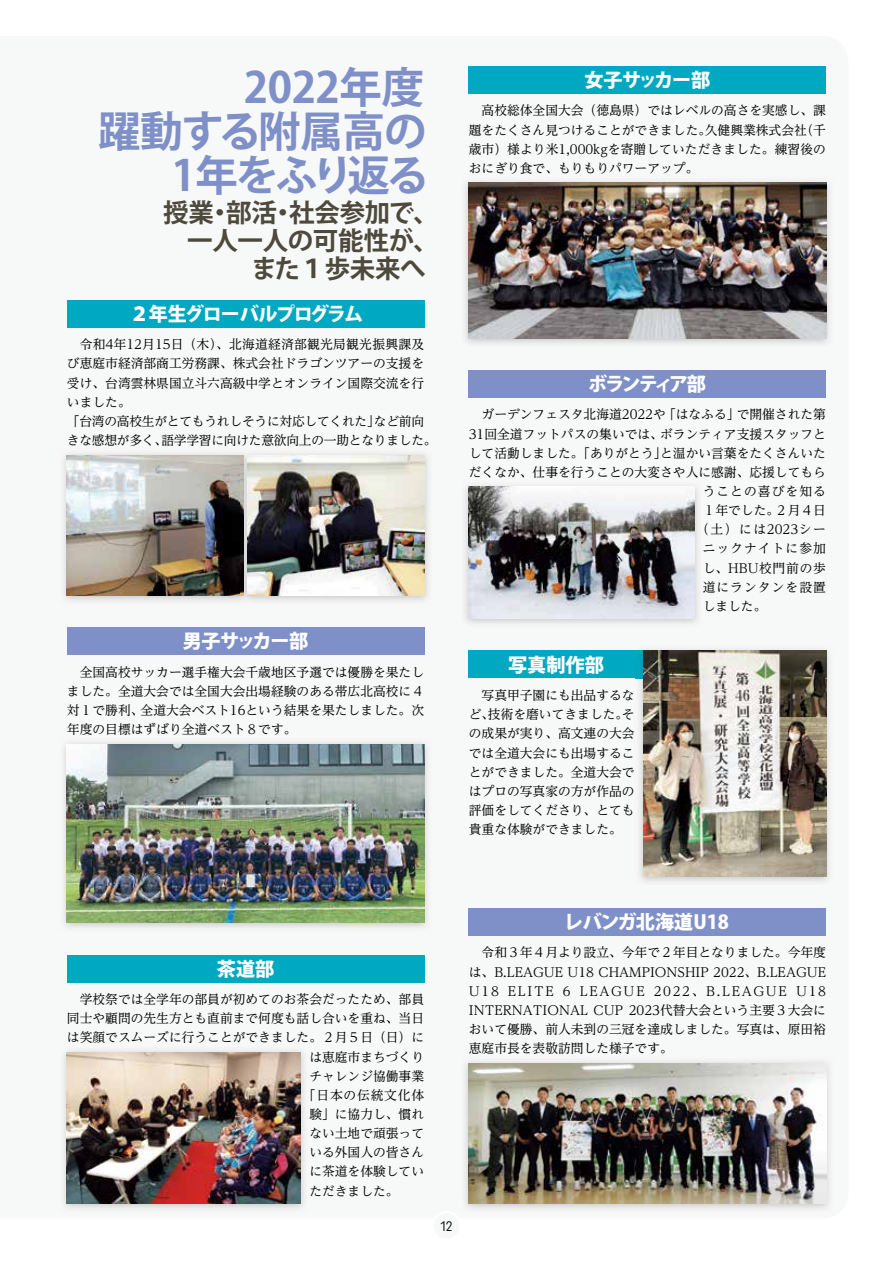
<style>
.page{position:relative;width:893px;height:1263px;background:#fff}
.page>*{position:absolute;margin:0;border:0;box-sizing:border-box;transform-origin:0 0}
.t1{font:700 42.45px/43.7px "Koz Go Pr 6 N";letter-spacing:-.015em;color:#7f90c8;text-align:right}
.t2{font:700 25.5px "Koz Go Pr 6 N";letter-spacing:-.01em;color:#4d493c}
.t3{font:800 19.2px "Koz Go Pr 6 N";letter-spacing:-.03em;color:#fff}
.t4{font:800 19.2px "Koz Go Pr 6 N";letter-spacing:-.07em;color:#fff}
.t5{font:800 19.2px "Koz Go Pr 6 N";color:#fff}
.t6{font:800 19.2px "Koz Go Pr 6 N";letter-spacing:-.13em;color:#fff}
.t7{font:13.8px "Uniform Condensed";color:#000}
.t8{font:12.75px/19.2px "UD Reimin Pro";color:#000;text-align:justify}
.t9{font:12.75px "UD Reimin Pro";letter-spacing:.085em;color:#000}
.t10{font:12.75px "UD Reimin Pro";letter-spacing:.06em;color:#000}
.t11{font:12.75px "UD Reimin Pro";letter-spacing:.065em;color:#000}
</style>
<div class="page">
<div style="left:433px;top:1212px;width:27px;height:27px;background:#f7f8f8;border-radius:50%"></div>
<div style="left:432px;top:1211px;width:29px;height:30px;border:2px solid #fff;border-radius:50%"></div>
<div style="left:67px;top:300px;width:357px;height:27px;background:#00a9c1"></div>
<div style="left:469px;top:66px;width:357px;height:28px;background:#00a9c1"></div>
<img style="left:61px;top:451px;width:179px;height:152px">
<img style="left:67px;top:455px;width:173px;height:140px">
<img style="left:462px;top:179px;width:370px;height:167px">
<img style="left:469px;top:183px;width:357px;height:155px">
<img style="left:251px;top:451px;width:180px;height:152px">
<img style="left:240px;top:451px;width:11px;height:152px">
<img style="left:240px;top:455px;width:3px;height:140px">
<img style="left:248px;top:455px;width:176px;height:140px">
<div style="left:67px;top:627px;width:357px;height:28px;background:#7f90c8"></div>
<img style="left:61px;top:740px;width:369px;height:190px">
<img style="left:67px;top:744px;width:357px;height:179px">
<div style="left:469px;top:370px;width:357px;height:28px;background:#7f90c8"></div>
<img style="left:462px;top:483px;width:239px;height:143px">
<img style="left:469px;top:487px;width:225px;height:132px">
<div style="left:67px;top:955px;width:357px;height:27px;background:#00a9c1"></div>
<img style="left:61px;top:1048px;width:245px;height:163px">
<img style="left:67px;top:1052px;width:234px;height:151px">
<div style="left:469px;top:651px;width:174px;height:27px;background:#00a9c1"></div>
<img style="left:635px;top:647px;width:197px;height:237px">
<img style="left:635px;top:651px;width:8px;height:27px">
<img style="left:643px;top:651px;width:183px;height:225px">
<div style="left:469px;top:908px;width:357px;height:27px;background:#7f90c8"></div>
<img style="left:462px;top:1059px;width:370px;height:152px">
<img style="left:469px;top:1063px;width:357px;height:140px">
<h1 class="t1" style="left:98px;top:67px;width:332px">2022年度<br>躍動する附属高の<br>1年をふり返る</h1>
<h2 class="t2" style="left:163px;top:199px;width:277px">授業・部活・社会参加で、</h2>
<h2 class="t2" style="left:187px;top:226px;width:253px">一人一人の可能性が、</h2>
<h2 class="t2" style="left:251px;top:254px;width:176px">また１歩未来へ</h2>
<h3 class="t4" style="left:130px;top:303px;width:235px">２年生グローバルプログラム</h3>
<p class="t8" style="left:67px;top:334px;width:371px;text-align:left">　令和4年12月15日（木）、北海道経済部観光局観光振興課及び恵庭市経済部商工労務課、株式会社ドラゴンツアーの支援を受け、台湾雲林県国立斗六高級中学とオンライン国際交流を行いました。<br>「台湾の高校生がとてもうれしそうに対応してくれた」など前向きな感想が多く、語学学習に向けた意欲向上の一助となりました。</p>
<h3 class="t3" style="left:183px;top:630px;width:127px">男子サッカー部</h3>
<p class="t8" style="left:67px;top:662px;width:359px;text-indent:13px">全国高校サッカー選手権大会千歳地区予選では優勝を果たしました。全道大会では全国大会出場経験のある帯広北高校に４対１で勝利、全道大会ベスト16という結果を果たしました。次年度の目標はずばり全道ベスト８です。</p>
<h3 class="t3" style="left:584px;top:69px;width:127px">女子サッカー部</h3>
<p class="t8" style="left:469px;top:101px;width:359px">　高校総体全国大会（徳島県）ではレベルの高さを実感し、課題をたくさん見つけることができました。久健興業株式会社（千歳市）様より米1,000kgを寄贈していただきました。練習後のおにぎり食で、もりもりパワーアップ。</p>
<h3 class="t6" style="left:588px;top:373px;width:119px">ボランティア部</h3>
<p class="t8" style="left:469px;top:405px;width:359px">　ガーデンフェスタ北海道2022や「はなふる」で開催された第</p>
<p class="t8" style="left:469px;top:424px;width:359px">31回全道フットパスの集いでは、ボランティア支援スタッフと</p>
<p class="t8" style="left:469px;top:443px;width:359px">して活動しました。「ありがとう」と温かい言葉をたくさんいた</p>
<p class="t8" style="left:469px;top:462px;width:359px">だくなか、仕事を行うことの大変さや人に感謝、応援してもら</p>
<p class="t9" style="left:703px;top:481px;width:125px">うことの喜びを知る</p>
<p class="t8" style="left:703px;top:500px;width:125px">１年でした。２月４日</p>
<p class="t10" style="left:696px;top:519px;width:131px">（土）には2023シー</p>
<p class="t9" style="left:703px;top:538px;width:125px">ニックナイトに参加</p>
<p class="t10" style="left:703px;top:557px;width:125px">し、HBU校門前の歩</p>
<p class="t9" style="left:703px;top:576px;width:125px">道にランタンを設置</p>
<p class="t8" style="left:703px;top:596px;width:65px">しました。</p>
<h3 class="t3" style="left:508px;top:654px;width:97px">写真制作部</h3>
<p class="t8" style="left:469px;top:685px;width:167px">　写真甲子園にも出品するなど、技術を磨いてきました。その成果が実り、高文連の大会では全道大会にも出場することができました。全道大会ではプロの写真家の方が作品の評価をしてくださり、とても貴重な体験ができました。</p>
<h3 class="t3" style="left:217px;top:958px;width:59px">茶道部</h3>
<p class="t8" style="left:67px;top:989px;width:359px">　学校祭では全学年の部員が初めてのお茶会だったため、部員</p>
<p class="t8" style="left:67px;top:1008px;width:359px">同士や顧問の先生方とも直前まで何度も話し合いを重ね、当日</p>
<p class="t8" style="left:67px;top:1028px;width:359px">は笑顔でスムーズに行うことができました。２月５日（日）に</p>
<p class="t8" style="left:309px;top:1047px;width:116px">は恵庭市まちづくり</p>
<p class="t8" style="left:309px;top:1066px;width:116px">チャレンジ協働事業</p>
<p class="t11" style="left:303px;top:1085px;width:123px">「日本の伝統文化体</p>
<p class="t8" style="left:309px;top:1104px;width:116px">験」に協力し、慣れ</p>
<p class="t8" style="left:309px;top:1123px;width:116px">ない土地で頑張って</p>
<p class="t8" style="left:309px;top:1142px;width:116px">いる外国人の皆さん</p>
<p class="t8" style="left:309px;top:1161px;width:116px">に茶道を体験してい</p>
<p class="t8" style="left:309px;top:1181px;width:91px">ただきました。</p>
<p class="t7" style="left:440px;top:1217px;width:14px">12</p>
<h3 class="t5" style="left:564px;top:911px;width:166px">レバンガ北海道U18</h3>
<p class="t8" style="left:469px;top:942px;width:359px">　令和３年４月より設立、今年で２年目となりました。今年度は、B.LEAGUE U18 CHAMPIONSHIP 2022、B.LEAGUE U18 ELITE 6 LEAGUE 2022、B.LEAGUE U18<br>INTERNATIONAL CUP 2023代替大会という主要３大会において優勝、前人未到の三冠を達成しました。写真は、原田裕恵庭市長を表敬訪問した様子です。</p>
</div>
